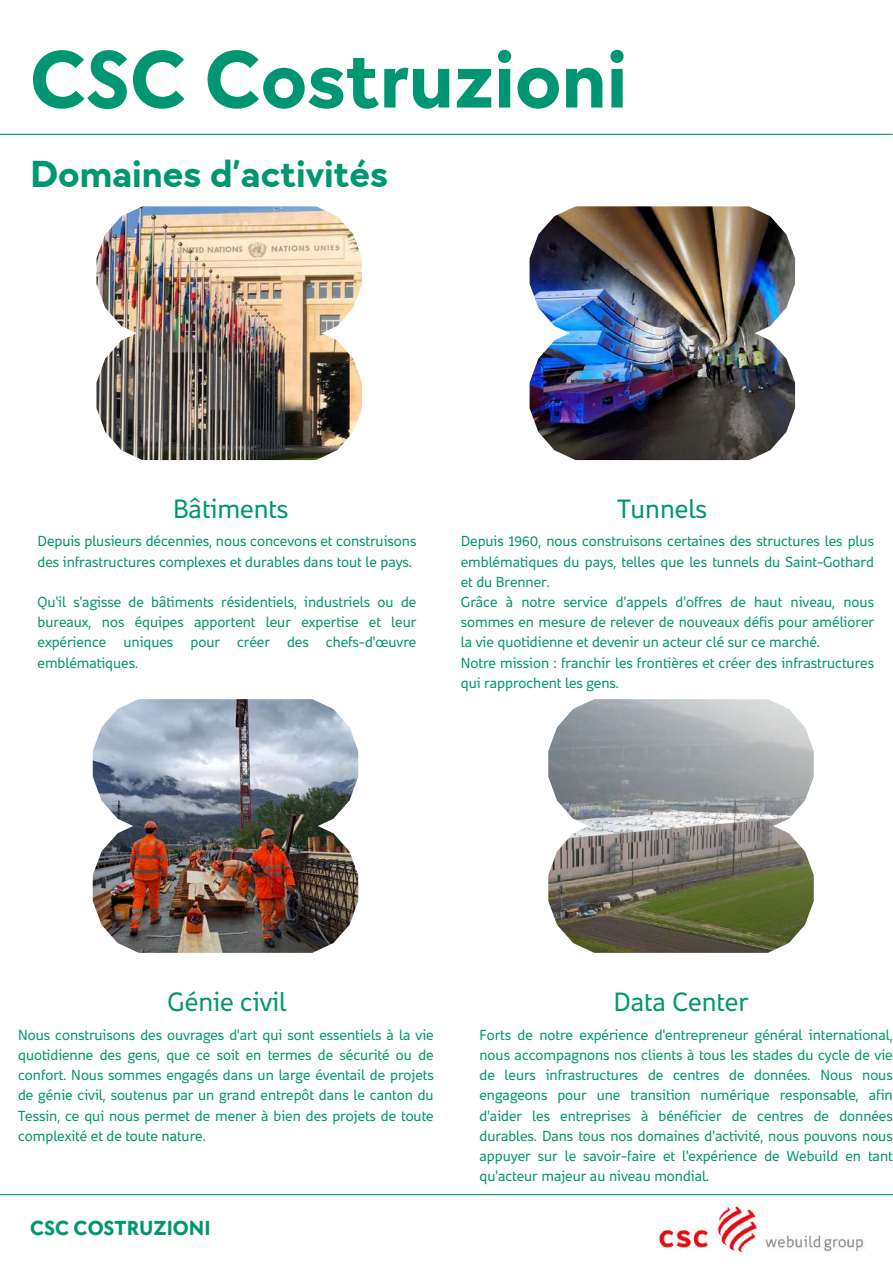
<style>
.page{position:relative;width:893px;height:1264px;background:#fff}
.page>*{position:absolute;margin:0;border:0;box-sizing:border-box;transform-origin:0 0}
.t1{font:700 83.85px "TT Chocolates";color:#009671}
.t2{font:700 39px "TT Chocolates";color:#009671}
.t3{font:26.4px "Webuild";color:#009671}
.t4{font:700 21px "TT Chocolates";color:#009671}
.t5{font:14.55px/20.2px "Webuild";color:#009671;text-align:justify}
</style>
<div class="page">
<img style="left:96px;top:206px;width:266px;height:254px">
<img style="left:93px;top:699px;width:265px;height:253px">
<img style="left:529px;top:206px;width:266px;height:254px">
<img style="left:548px;top:699px;width:265px;height:253px">
<hr style="left:0;top:134px;width:892px;height:1px;background:#009671">
<hr style="left:0;top:1193px;width:892px;height:2px;background:#009671">
<img style="left:629px;top:1193px;width:263px;height:60px">
<h1 class="t1" style="left:30px;top:32px;width:598px">CSC Costruzioni</h1>
<h2 class="t2" style="left:30px;top:152px;width:359px">Domaines d’activités</h2>
<h3 class="t3" style="left:173px;top:490px;width:117px">Bâtiments</h3>
<p class="t5" style="left:38px;top:530px;width:380px">Depuis plusieurs décennies, nous concevons et construisons des infrastructures complexes et durables dans tout le pays.</p>
<p class="t5" style="left:38px;top:591px;width:380px">Qu'il s'agisse de bâtiments résidentiels, industriels ou de bureaux, nos équipes apportent leur expertise et leur expérience uniques pour créer des chefs-d'œuvre emblématiques.</p>
<h3 class="t3" style="left:617px;top:490px;width:91px">Tunnels</h3>
<p class="t5" style="left:461px;top:530px;width:414px;text-align:left">Depuis 1960, nous construisons certaines des structures les plus emblématiques du pays, telles que les tunnels du Saint-Gothard et du Brenner.<br>Grâce à notre service d'appels d'offres de haut niveau, nous sommes en mesure de relever de nouveaux défis pour améliorer la vie quotidienne et devenir un acteur clé sur ce marché.<br>Notre mission : franchir les frontières et créer des infrastructures qui rapprochent les gens.</p>
<h3 class="t3" style="left:167px;top:983px;width:120px">Génie civil</h3>
<h3 class="t3" style="left:613px;top:983px;width:136px">Data Center</h3>
<p class="t5" style="left:18px;top:1023px;width:417px">Nous construisons des ouvrages d'art qui sont essentiels à la vie quotidienne des gens, que ce soit en termes de sécurité ou de confort. Nous sommes engagés dans un large éventail de projets de génie civil, soutenus par un grand entrepôt dans le canton du Tessin, ce qui nous permet de mener à bien des projets de toute complexité et de toute nature.</p>
<p class="t5" style="left:479px;top:1023px;width:414px">Forts de notre expérience d'entrepreneur général international, nous accompagnons nos clients à tous les stades du cycle de vie de leurs infrastructures de centres de données. Nous nous engageons pour une transition numérique responsable, afin d'aider les entreprises à bénéficier de centres de données durables. Dans tous nos domaines d'activité, nous pouvons nous appuyer sur le savoir-faire et l'expérience de Webuild en tant qu'acteur majeur au niveau mondial.</p>
<h3 class="t4" style="left:30px;top:1215px;width:182px">CSC COSTRUZIONI</h3>
</div>
